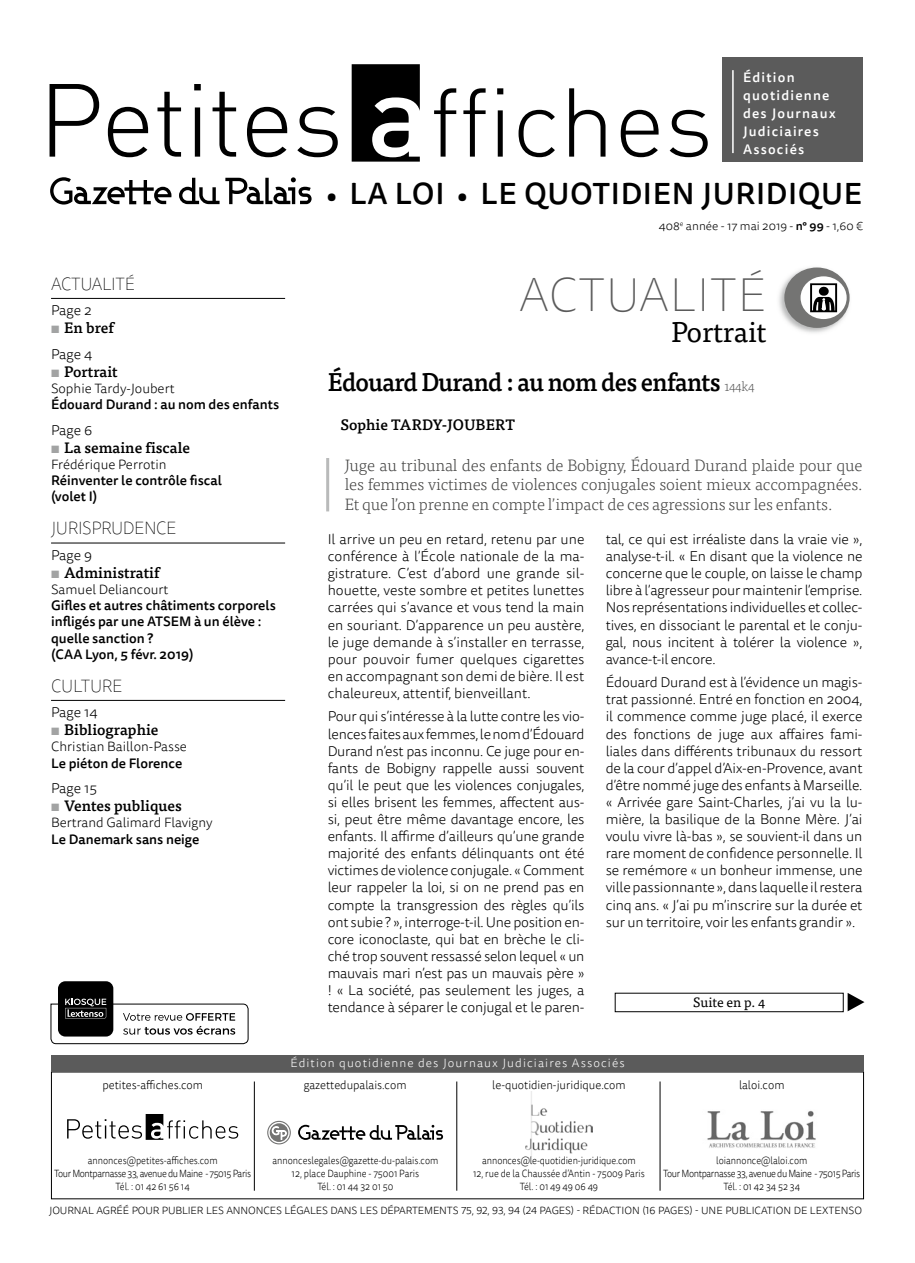
<style>
.page{position:relative;width:915px;height:1263px;background:#fff}
.page>*{position:absolute;margin:0;border:0;box-sizing:border-box;transform-origin:0 0}
.t1{font:100 48px "Tisa Sans OT";letter-spacing:.01em;color:#5b5b5b}
.t2{font:500 30px "Tisa Sans OT";letter-spacing:.02em;color:#000}
.t3{font:28.5px "Tisa OT";letter-spacing:-.01em;color:#000}
.t4{font:500 25.5px "Tisa OT";letter-spacing:-.03em;color:#000;scale:.95 1}
.t5{font:100 18px "Tisa Sans OT";letter-spacing:-.02em;color:#000;scale:.95 1}
.t6{font:300 16.5px/19.5px "Tisa OT";letter-spacing:-.01em;color:#444443;text-align:justify}
.t7{font:500 15px "Tisa OT";color:#000}
.t8{font:300 14.25px/17.1px "Tisa Sans OT";letter-spacing:-.015em;color:#000;text-align:justify}
.t9{font:500 13.5px/16.2px "Tisa Sans OT";color:#000}
.t10{font:300 13.5px "Tisa Sans OT";color:#000}
.t11{font:500 13.5px/18px "Tisa Sans OT";letter-spacing:.09em;color:#fff}
.t12{font:13.5px "Tisa OT";color:#000}
.t13{font:300 12px "Tisa Sans OT";color:#000;scale:.95 1}
.t14{font:300 12px "Tisa Sans OT";letter-spacing:.09em;color:#fff}
.t15{font:300 12px "Tisa Sans OT";color:#000}
.t16{font:300 10.5px/12.6px "Tisa Sans OT";letter-spacing:-.04em;color:#000;text-align:center;scale:.88 1}
.t17{font:300 10.5px/12.6px "Tisa Sans OT";letter-spacing:-.01em;color:#000;text-align:center;scale:.88 1}
.t18{font:300 10.5px "Tisa Sans OT";letter-spacing:-.01em;color:#000}
.s1{font-weight:700;color:#a2a3a3}
.s2{font-size:27px}
.s3{font-weight:500}
.s4{font-weight:300;font-size:13.5px;color:#5b5b5b}
</style>
<div class="page">
<div style="left:721px;top:58px;width:140px;height:104px;background:#5b5b5b"></div>
<hr style="left:732px;top:70px;width:1px;height:83px;background:#fff">
<svg style="left:50px;top:84px;width:49px;height:73px"></svg>
<svg style="left:108px;top:107px;width:40px;height:50px"></svg>
<svg style="left:157px;top:92px;width:24px;height:65px"></svg>
<svg style="left:194px;top:84px;width:7px;height:73px"></svg>
<svg style="left:212px;top:92px;width:24px;height:65px"></svg>
<svg style="left:247px;top:107px;width:40px;height:50px"></svg>
<svg style="left:297px;top:107px;width:40px;height:50px"></svg>
<svg style="left:351px;top:64px;width:68px;height:98px"></svg>
<svg style="left:434px;top:88px;width:22px;height:69px"></svg>
<svg style="left:463px;top:88px;width:22px;height:69px"></svg>
<svg style="left:497px;top:88px;width:6px;height:69px"></svg>
<svg style="left:518px;top:110px;width:36px;height:47px"></svg>
<svg style="left:569px;top:88px;width:36px;height:69px"></svg>
<svg style="left:620px;top:110px;width:38px;height:47px"></svg>
<svg style="left:669px;top:110px;width:38px;height:47px"></svg>
<svg style="left:50px;top:177px;width:121px;height:28px"></svg>
<svg style="left:179px;top:178px;width:40px;height:26px"></svg>
<svg style="left:225px;top:177px;width:86px;height:27px"></svg>
<img style="left:525px;top:1091px;width:67px;height:65px">
<svg style="left:67px;top:1114px;width:171px;height:26px"></svg>
<img style="left:707px;top:1110px;width:109px;height:38px">
<hr style="left:659px;top:1081px;width:1px;height:110px;background:#000">
<hr style="left:456px;top:1081px;width:1px;height:110px;background:#000">
<hr style="left:254px;top:1081px;width:1px;height:110px;background:#000">
<svg style="left:269px;top:1123px;width:19px;height:19px"></svg>
<svg style="left:298px;top:1125px;width:145px;height:15px"></svg>
<svg style="left:271px;top:1126px;width:16px;height:14px"></svg>
<div style="left:267px;top:1121px;width:24px;height:23px;border:1px solid #747473;border-radius:50%"></div>
<div style="left:51px;top:1055px;width:812px;height:16px;background:#5b5b5b"></div>
<div style="left:58px;top:981px;width:55px;height:55px;background:#000;border-radius:7px"></div>
<svg style="left:50px;top:999px;width:199px;height:45px"></svg>
<div style="left:614px;top:993px;width:229px;height:19px;border:1px solid #000"></div>
<svg style="left:847px;top:993px;width:17px;height:18px"></svg>
<hr style="left:51px;top:298px;width:234px;height:1px;background:#000">
<hr style="left:51px;top:543px;width:234px;height:1px;background:#000">
<hr style="left:51px;top:700px;width:234px;height:1px;background:#000">
<img style="left:779px;top:268px;width:71px;height:65px">
<div style="left:784px;top:267px;width:65px;height:61px;background:#747473;border-radius:50%"></div>
<svg style="left:800px;top:276px;width:46px;height:43px"></svg>
<svg style="left:809px;top:283px;width:27px;height:29px"></svg>
<hr style="left:326px;top:458px;width:3px;height:53px;background:#b9baba">
<p class="t5" style="left:51px;top:273px;width:63px">ACTUALITÉ</p>
<p class="t8" style="left:51px;top:303px;width:42px">Page 2</p>
<p class="t7" style="left:51px;top:319px;width:64px"><span class="s1">▪</span> En bref</p>
<p class="t8" style="left:51px;top:346px;width:43px">Page 4</p>
<p class="t7" style="left:51px;top:362px;width:68px"><span class="s1">▪</span> Portrait</p>
<p class="t10" style="left:51px;top:380px;width:125px">Sophie Tardy-Joubert</p>
<p class="t9" style="left:51px;top:397px;width:229px">Édouard Durand : au nom des enfants</p>
<p class="t8" style="left:51px;top:422px;width:43px">Page 6</p>
<p class="t7" style="left:51px;top:438px;width:140px"><span class="s1">▪</span> La semaine fiscale</p>
<p class="t10" style="left:51px;top:456px;width:117px">Frédérique Perrotin</p>
<p class="t9" style="left:51px;top:473px;width:172px">Réinventer le contrôle fiscal (volet I)</p>
<p class="t5" style="left:51px;top:517px;width:133px">JU RISPRU DENCE</p>
<p class="t8" style="left:51px;top:547px;width:43px">Page 9</p>
<p class="t7" style="left:51px;top:563px;width:110px"><span class="s1">▪</span> Administratif</p>
<p class="t10" style="left:51px;top:581px;width:119px">Samuel Deliancourt</p>
<p class="t9" style="left:51px;top:598px;width:226px">Gifles et autres châtiments corporels infligés par une ATSEM à un élève : quelle sanction ?<br>(CAA Lyon, 5 févr. 2019)</p>
<p class="t5" style="left:51px;top:675px;width:12px">CULTU</p>
<p class="t5" style="left:102px;top:675px;width:23px">RE</p>
<p class="t8" style="left:51px;top:704px;width:48px">Page 14</p>
<p class="t7" style="left:51px;top:721px;width:109px"><span class="s1">▪</span> Bibliographie</p>
<p class="t10" style="left:51px;top:739px;width:137px">Christian Baillon-Passe</p>
<p class="t9" style="left:51px;top:755px;width:133px">Le piéton de Florence</p>
<p class="t8" style="left:51px;top:780px;width:47px">Page 15</p>
<p class="t7" style="left:51px;top:797px;width:132px"><span class="s1">▪</span> Ventes publiques</p>
<p class="t10" style="left:51px;top:815px;width:163px">Bertrand Galimard Flavigny</p>
<p class="t9" style="left:51px;top:831px;width:150px">Le Danemark sans neige</p>
<p class="t11" style="left:742px;top:69px;width:94px">Édition quotidienne des Journaux<br>Judiciaires<br>Associés</p>
<h2 class="t2" style="left:326px;top:175px;width:537px"><span class="s2">•</span> LA LOI <span class="s2">•</span> LE QUOTIDIEN JURIDIQUE</h2>
<p class="t15" style="left:658px;top:219px;width:205px">408<sup>e</sup> année - 17 mai 2019 - <span class="s3">n° 99</span> - 1,60 €</p>
<h1 class="t1" style="left:519px;top:267px;width:248px">ACTUALITÉ</h1>
<h3 class="t3" style="left:671px;top:315px;width:96px">Portrait</h3>
<h3 class="t4" style="left:327px;top:366px;width:450px">Édouard Durand : au nom des enfants <span class="s4">144k4</span></h3>
<p class="t7" style="left:340px;top:416px;width:176px">Sophie TARDY-JOUBERT</p>
<p class="t6" style="left:344px;top:456px;width:519px">Juge au tribunal des enfants de Bobigny, Édouard Durand plaide pour que les femmes victimes de violences conjugales soient mieux accompagnées.<br>Et que l’on prenne en compte l’impact de ces agressions sur les enfants.</p>
<p class="t8" style="left:327px;top:531px;width:258px">Il arrive un peu en retard, retenu par une conférence à l’École nationale de la ma&shy;gistrature. C’est d’abord une grande sil&shy;houette, veste sombre et petites lunettes carrées qui s’avance et vous tend la main en souriant. D’apparence un peu austère, le juge demande à s’installer en terrasse, pour pouvoir fumer quelques cigarettes en accompagnant son demi de bière. Il est chaleureux, attentif, bienveillant.</p>
<p class="t8" style="left:327px;top:709px;width:258px">Pour qui s’intéresse à la lutte contre les vio&shy;lences faites aux femmes, le nom d’Édouard Durand n’est pas inconnu. Ce juge pour en&shy;fants de Bobigny rappelle aussi souvent qu’il le peut que les violences conjugales, si elles brisent les femmes, affectent aus&shy;si, peut être même davantage encore, les enfants. Il affirme d’ailleurs qu’une grande majorité des enfants délinquants ont été victimes de violence conjugale. « Comment leur rappeler la loi, si on ne prend pas en compte la transgression des règles qu’ils ont subie ? », interroge-t-il. Une position en&shy;core iconoclaste, qui bat en brèche le cli&shy;ché trop souvent ressassé selon lequel « un mauvais mari n’est pas un mauvais père » ! « La société, pas seulement les juges, a tendance à séparer le conjugal et le paren-</p>
<p class="t8" style="left:605px;top:531px;width:258px">tal, ce qui est irréaliste dans la vraie vie », analyse-t-il. « En disant que la violence ne concerne que le couple, on laisse le champ libre à l’agresseur pour maintenir l’emprise.<br>Nos représentations individuelles et collec&shy;tives, en dissociant le parental et le conju&shy;gal, nous incitent à tolérer la violence », avance-t-il encore.</p>
<p class="t8" style="left:605px;top:675px;width:258px">Édouard Durand est à l’évidence un magis&shy;trat passionné. Entré en fonction en 2004, il commence comme juge placé, il exerce des fonctions de juge aux affaires fami&shy;liales dans différents tribunaux du ressort de la cour d’appel d’Aix-en-Provence, avant d’être nommé juge des enfants à Marseille. « Arrivée gare Saint-Charles, j’ai vu la lu&shy;mière, la basilique de la Bonne Mère. J’ai voulu vivre là-bas », se souvient-il dans un rare moment de confidence personnelle. Il se remémore « un bonheur immense, une ville passionnante », dans laquelle il restera cinq ans. « J’ai pu m’inscrire sur la durée et sur un territoire, voir les enfants grandir ».</p>
<p class="t12" style="left:693px;top:995px;width:73px">Suite en p. 4</p>
<p class="t13" style="left:102px;top:1077px;width:107px">petites-affiches.com</p>
<p class="t14" style="left:290px;top:1055px;width:335px">Édition quotidienne des Journaux Judiciaires Associés</p>
<p class="t13" style="left:303px;top:1077px;width:110px">gazettedupalais.com</p>
<p class="t13" style="left:492px;top:1077px;width:142px">le-quotidien-juridique.com</p>
<p class="t13" style="left:738px;top:1077px;width:49px">laloi.com</p>
<p class="t16" style="left:54px;top:1155px;width:225px">annonces@petites-affiches.com<br>Tour Montparnasse 33, avenue du Maine - 75015 Paris<br>Tél. : 01 42 61 56 14</p>
<p class="t17" style="left:272px;top:1155px;width:190px">annonceslegales@gazette-du-palais.com<br>12, place Dauphine - 75001 Paris<br>Tél. : 01 44 32 01 50</p>
<p class="t17" style="left:473px;top:1155px;width:197px">annonces@le-quotidien-juridique.com<br>12, rue de la Chaussée d’Antin - 75009 Paris<br>Tél. : 01 49 49 06 49</p>
<p class="t16" style="left:663px;top:1155px;width:225px">loiannonce@laloi.com<br>Tour Montparnasse 33, avenue du Maine - 75015 Paris<br>Tél. : 01 42 34 52 34</p>
<p class="t18" style="left:49px;top:1204px;width:814px">JOURNAL AGRÉÉ POUR PUBLIER LES ANNONCES LÉGALES DANS LES DÉPARTEMENTS 75, 92, 93, 94 (24 PAGES) - RÉDACTION (16 PAGES) - UNE PUBLICATION DE LEXTENSO</p>
</div>
